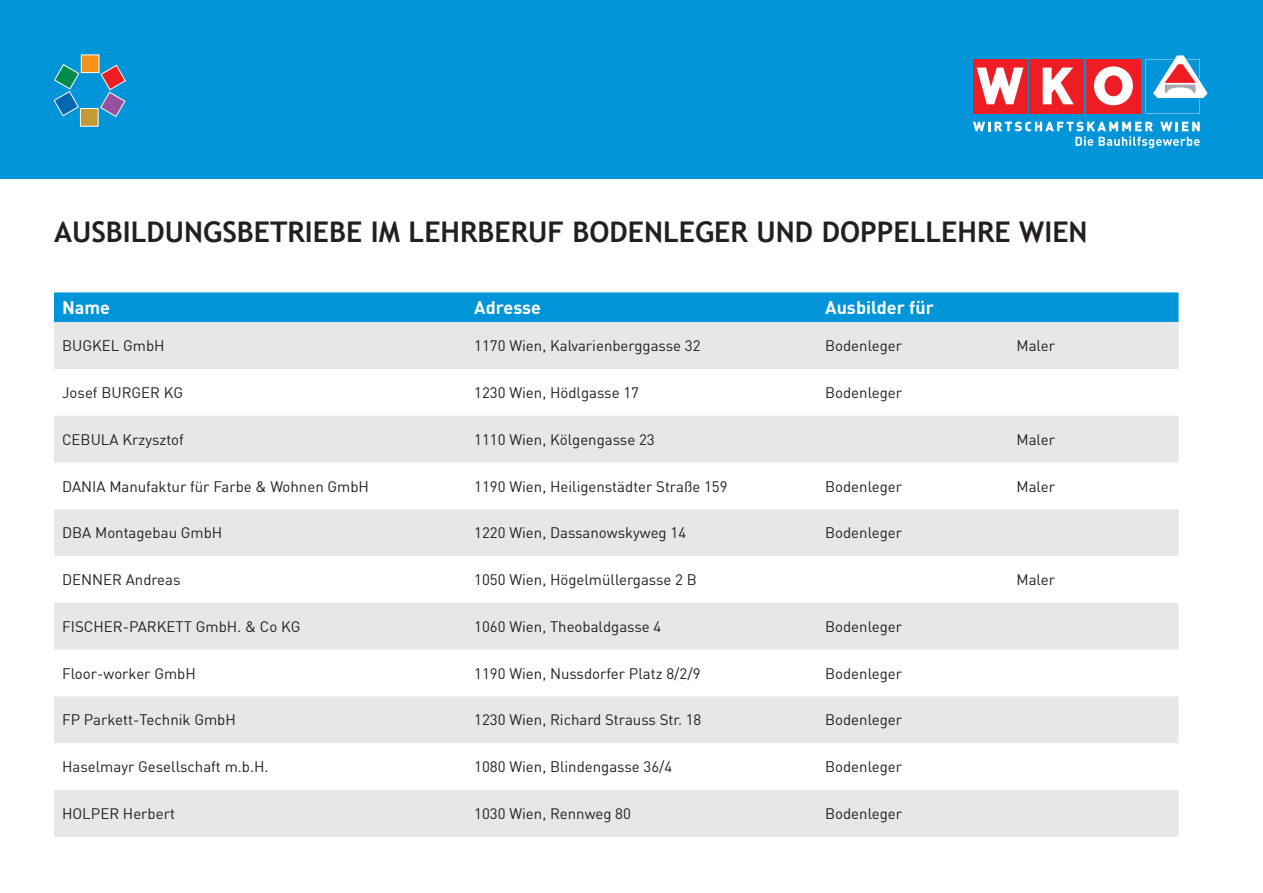
<style>
.page{position:relative;width:1263px;height:893px;background:#fff}
.page>*{position:absolute;margin:0;border:0;box-sizing:border-box;transform-origin:0 0}
.t1{font:700 28.5px "Trebuchet MS";color:#231f20}
.t2{font:700 18px "DIN";color:#fff}
.t3{font:15px "DIN";color:#231f20}
</style>
<div class="page">
<div style="left:0;top:0;width:1263px;height:179px;background:#0095d9"></div>
<div style="left:1086px;top:59px;width:54px;height:54px;background:#ee1d23"></div>
<div style="left:1030px;top:59px;width:54px;height:54px;background:#ee1d23"></div>
<svg style="left:1043px;top:68px;width:31px;height:36px"></svg>
<div style="left:973px;top:59px;width:54px;height:54px;background:#ee1d23"></div>
<svg style="left:977px;top:68px;width:46px;height:36px"></svg>
<svg style="left:1094px;top:66px;width:39px;height:39px"></svg>
<svg style="left:1145px;top:55px;width:63px;height:59px"></svg>
<svg style="left:973px;top:122px;width:227px;height:26px"></svg>
<div style="left:80px;top:109px;width:18px;height:17px;background:#c69a33"></div>
<div style="left:80px;top:108px;width:18px;height:18px;border:1px solid #fff"></div>
<svg style="left:100px;top:65px;width:26px;height:52px"></svg>
<div style="left:81px;top:55px;width:18px;height:18px;background:#f7931d"></div>
<div style="left:81px;top:55px;width:18px;height:18px;border:1px solid #fff"></div>
<svg style="left:54px;top:64px;width:25px;height:52px"></svg>
<div style="left:54px;top:292px;width:1124px;height:30px;background:#0095d9"></div>
<div style="left:54px;top:322px;width:1124px;height:47px;background:#e6e7e9"></div>
<svg style="left:54px;top:416px;width:1124px;height:421px;fill:#e6e7e9"></svg>
<h1 class="t1" style="left:54px;top:214px;width:574px">AUSBILDUNGSBETRIEBE IM LEHRBERUF BODENLEGER</h1>
<h1 class="t1" style="left:756px;top:214px;width:333px">UND DOPPELLEHRE WIEN</h1>
<p class="t2" style="left:62px;top:296px;width:50px">Name</p>
<p class="t2" style="left:474px;top:296px;width:68px">Adresse</p>
<p class="t2" style="left:825px;top:296px;width:110px">Ausbilder für</p>
<p class="t3" style="left:62px;top:336px;width:104px">BUGKEL GmbH</p>
<p class="t3" style="left:474px;top:336px;width:228px">1170 Wien, Kalvarienberggasse 32</p>
<p class="t3" style="left:825px;top:336px;width:78px">Bodenleger</p>
<p class="t3" style="left:1016px;top:336px;width:40px">Maler</p>
<p class="t3" style="left:62px;top:383px;width:123px">Josef BURGER KG</p>
<p class="t3" style="left:474px;top:383px;width:166px">1230 Wien, Hödlgasse 17</p>
<p class="t3" style="left:825px;top:383px;width:78px">Bodenleger</p>
<p class="t3" style="left:62px;top:430px;width:123px">CEBULA Krzysztof</p>
<p class="t3" style="left:474px;top:430px;width:182px">1110 Wien, Kölgengasse 23</p>
<p class="t3" style="left:1016px;top:430px;width:40px">Maler</p>
<p class="t3" style="left:62px;top:477px;width:308px">DANIA Manufaktur für Farbe &amp; Wohnen GmbH</p>
<p class="t3" style="left:474px;top:477px;width:255px">1190 Wien, Heiligenstädter Straße 159</p>
<p class="t3" style="left:825px;top:477px;width:78px">Bodenleger</p>
<p class="t3" style="left:1016px;top:477px;width:40px">Maler</p>
<p class="t3" style="left:62px;top:524px;width:162px">DBA Montagebau GmbH</p>
<p class="t3" style="left:474px;top:524px;width:213px">1220 Wien, Dassanowskyweg 14</p>
<p class="t3" style="left:825px;top:524px;width:78px">Bodenleger</p>
<p class="t3" style="left:62px;top:570px;width:120px">DENNER Andreas</p>
<p class="t3" style="left:474px;top:570px;width:224px">1050 Wien, Högelmüllergasse 2 B</p>
<p class="t3" style="left:1016px;top:570px;width:40px">Maler</p>
<p class="t3" style="left:62px;top:617px;width:240px">FISCHER-PARKETT GmbH. &amp; Co KG</p>
<p class="t3" style="left:474px;top:617px;width:189px">1060 Wien, Theobaldgasse 4</p>
<p class="t3" style="left:825px;top:617px;width:78px">Bodenleger</p>
<p class="t3" style="left:62px;top:664px;width:135px">Floor-worker GmbH</p>
<p class="t3" style="left:474px;top:664px;width:228px">1190 Wien, Nussdorfer Platz 8/2/9</p>
<p class="t3" style="left:825px;top:664px;width:78px">Bodenleger</p>
<p class="t3" style="left:62px;top:711px;width:175px">FP Parkett-Technik GmbH</p>
<p class="t3" style="left:474px;top:711px;width:229px">1230 Wien, Richard Strauss Str. 18</p>
<p class="t3" style="left:825px;top:711px;width:78px">Bodenleger</p>
<p class="t3" style="left:62px;top:757px;width:208px">Haselmayr Gesellschaft m.b.H.</p>
<p class="t3" style="left:474px;top:757px;width:200px">1080 Wien, Blindengasse 36/4</p>
<p class="t3" style="left:825px;top:757px;width:78px">Bodenleger</p>
<p class="t3" style="left:62px;top:804px;width:114px">HOLPER Herbert</p>
<p class="t3" style="left:474px;top:804px;width:158px">1030 Wien, Rennweg 80</p>
<p class="t3" style="left:825px;top:804px;width:78px">Bodenleger</p>
</div>
